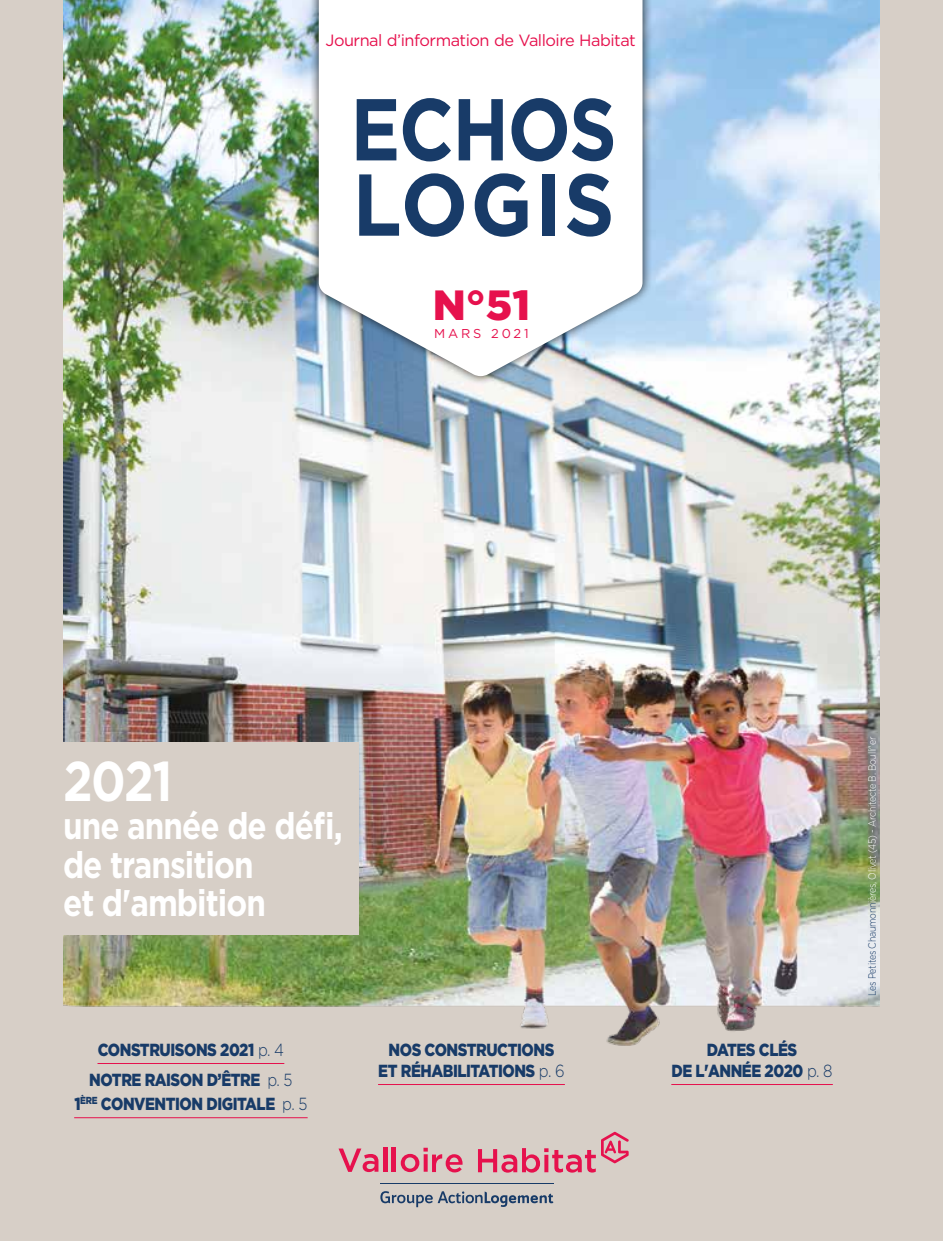
<style>
.page{position:relative;width:943px;height:1241px;background:#fff}
.page>*{position:absolute;margin:0;border:0;box-sizing:border-box;transform-origin:0 0}
.t1{font:700 87.5px/75.2px "Gotham";letter-spacing:-.015em;color:#183b68;scale:.85 1}
.t2{font:700 56px "Gotham";color:#fff;scale:.85 1}
.t3{font:900 42.18px "Gotham";color:#e6114d}
.t4{font:700 36.93px/38.5px "Gotham";letter-spacing:-.03em;color:#fff;scale:.85 1}
.t5{font:900 17.5px/21px "Gotham";letter-spacing:-.03em;color:#183b68;text-align:center;scale:.85 1}
.t6{font:16.28px "Gotham";letter-spacing:-.03em;color:#e6114d}
.t7{font:12.78px "Gotham";letter-spacing:.22em;color:#e6114d}
.t8{font:300 10.5px "Gotham";letter-spacing:-.03em;color:#fff;scale:.85 1}
.s1{font-weight:300}
.s2{color:#183b68}
</style>
<div class="page">
<div style="left:0;top:0;width:943px;height:1240px;background:#d7cfc7"></div>
<img style="left:63px;top:0;width:817px;height:1085px">
<svg style="left:380px;top:1191px;width:173px;height:15px"></svg>
<hr style="left:380px;top:1182px;width:174px;height:1px;background:#183b68">
<hr style="left:392px;top:1147px;width:4px;height:24px;background:#e6114d">
<hr style="left:383px;top:1147px;width:4px;height:24px;background:#e6114d">
<svg style="left:338px;top:1148px;width:40px;height:23px"></svg>
<svg style="left:401px;top:1147px;width:61px;height:25px"></svg>
<svg style="left:478px;top:1131px;width:150px;height:41px"></svg>
<div style="left:309px;top:0;width:343px;height:385px;background:#000;opacity:.75"></div>
<svg style="left:319px;top:0;width:323px;height:376px;background:#f5f7f9"></svg>
<hr style="left:97px;top:1062px;width:187px;height:1px;background:#e6114d">
<hr style="left:74px;top:1117px;width:233px;height:1px;background:#e6114d">
<hr style="left:378px;top:1083px;width:187px;height:1px;background:#e6114d">
<hr style="left:671px;top:1083px;width:161px;height:1px;background:#e6114d">
<div style="left:45px;top:742px;width:313px;height:192px;background:#d7cfc7"></div>
<p class="t6" style="left:325px;top:30px;width:312px">Journal d’information de Valloire Habitat</p>
<h1 class="t1" style="left:350px;top:91px;width:315px">ECHOS<br>LOGIS</h1>
<h3 class="t3" style="left:432px;top:276px;width:99px">N°51</h3>
<p class="t7" style="left:434px;top:325px;width:96px">MARS 2021</p>
<h2 class="t2" style="left:63px;top:743px;width:130px">2021</h2>
<h3 class="t4" style="left:63px;top:806px;width:330px">une année de défi, de transition<br>et d'ambition</h3>
<p class="t5" style="left:89px;top:1034px;width:241px;line-height:29.8px">CONSTRUISONS 2021 <span class="s1">p. 4<br></span>NOTRE RAISON D’ÊTRE <span class="s1">p. 5</span></p>
<p class="t5" style="left:74px;top:1092px;width:275px">1<sup>ÈRE</sup> CONVENTION DIGITALE <span class="s1">p. 5</span></p>
<p class="t5" style="left:378px;top:1038px;width:221px">NOS CONSTRUCTIONS<br>ET RÉHABILITATIONS <span class="s1">p. 6</span></p>
<p class="t5" style="left:671px;top:1038px;width:191px">DATES CLÉS<br>DE L'ANNÉE 2020 <span class="s1">p. 8</span></p>
<p class="t8" style="left:865px;top:995px;width:306px;rotate:-90deg"><span class="s2">Les Petites Chaumonn</span>ières, Olivet (45) - Architecte B. Boulli"er</p>
</div>
